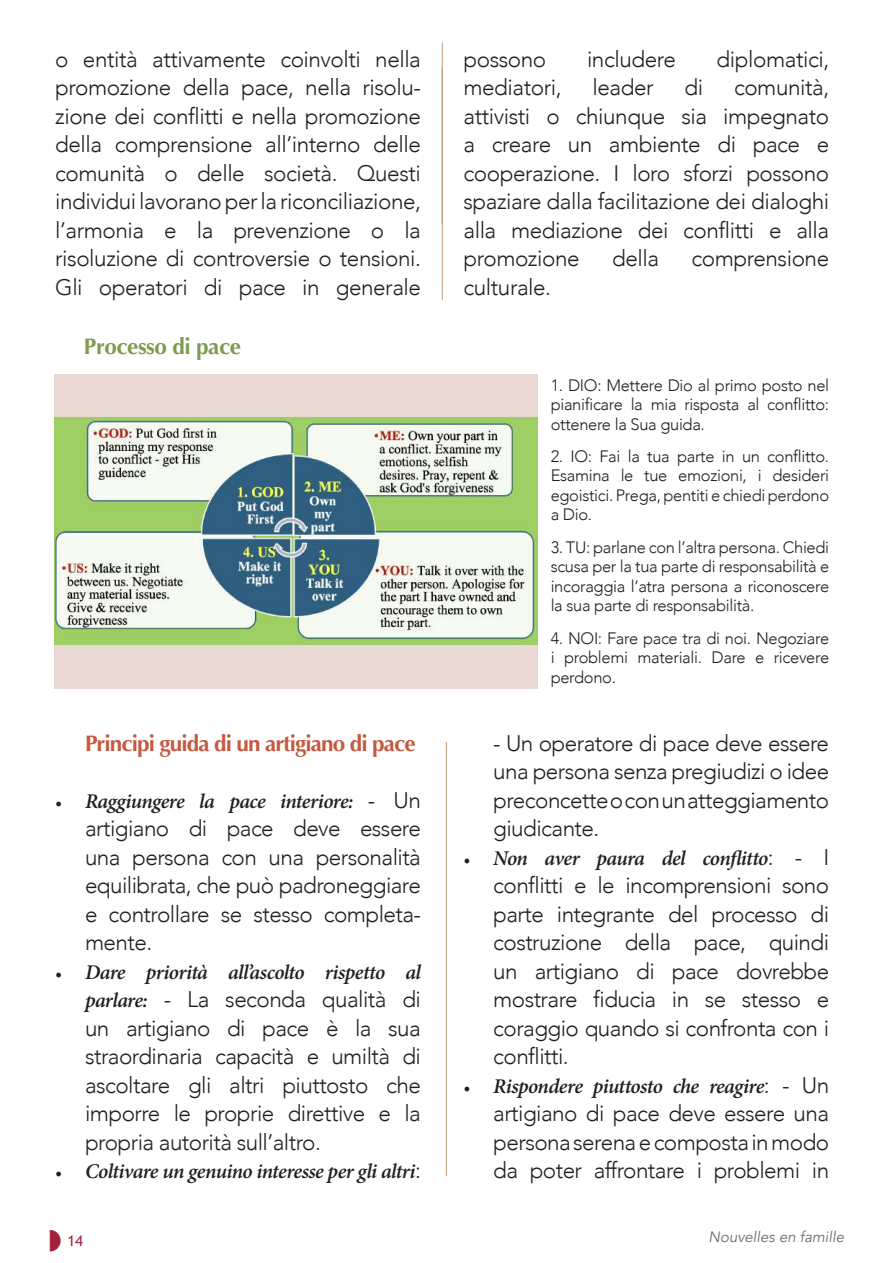
<style>
.page{position:relative;width:893px;height:1263px;background:#fff}
.page>*{position:absolute;margin:0;border:0;box-sizing:border-box;transform-origin:0 0}
.t1{font:300 22.5px/28.5px "Avenir";letter-spacing:-.025em;color:#231f20;text-align:justify}
.t2{font:700 22.5px "Optima";letter-spacing:-.04em;color:#c55941}
.t3{font:700 22.5px "Optima";letter-spacing:-.02em;color:#7d9c4f}
.t4{font:italic 600 21px "Minion Pro";letter-spacing:-.03em;color:#231f20}
.t5{font:300 16.5px/19.5px "Avenir";letter-spacing:-.02em;color:#231f20;text-align:justify}
.t6{font:italic 15px "Avenir";color:#6c6d70}
.t7{font:15px "Trebuchet MS";color:#a22039}
.s1{font-size:18px}
.s2{font-family:"Avenir";font-weight:300;font-style:normal;font-size:22.5px}
.s3{font-family:"Minion Pro";font-weight:600;font-style:italic;font-size:21px}
</style>
<div class="page">
<div style="left:54px;top:374px;width:484px;height:315px;background:#e8d9d5"></div>
<img style="left:54px;top:418px;width:484px;height:227px">
<hr style="left:442px;top:43px;width:1px;height:257px;background:#c19a78">
<hr style="left:446px;top:742px;width:1px;height:434px;background:#c19a78">
<p class="t1" style="left:55px;top:45px;width:367px">o entità attivamente coinvolti nella promozione della pace, nella risolu&shy;zione dei conflitti e nella promozione della comprensione all’interno delle comunità o delle società. Questi individui lavorano per la riconciliazione, l’armonia e la prevenzione o la risoluzione di controversie o tensioni.<br>Gli operatori di pace in generale</p>
<p class="t1" style="left:463px;top:45px;width:84px">possono</p>
<p class="t1" style="left:587px;top:45px;width:90px">includere</p>
<p class="t1" style="left:717px;top:45px;width:114px">diplomatici,</p>
<p class="t1" style="left:463px;top:73px;width:100px">mediatori,</p>
<p class="t1" style="left:592px;top:73px;width:63px">leader</p>
<p class="t1" style="left:684px;top:73px;width:20px">di</p>
<p class="t1" style="left:463px;top:73px;width:367px;text-indent:270px">comunità, attivisti o chiunque sia impegnato a creare un ambiente di pace e cooperazione. I loro sforzi possono spaziare dalla facilitazione dei dialoghi alla mediazione dei conflitti e alla promozione</p>
<p class="t1" style="left:612px;top:244px;width:48px">della</p>
<p class="t1" style="left:691px;top:244px;width:139px">comprensione</p>
<p class="t1" style="left:463px;top:273px;width:89px">culturale.</p>
<p class="t3" style="left:84px;top:333px;width:159px">Processo di pace</p>
<p class="t2" style="left:85px;top:730px;width:332px">Principi guida di un artigiano di pace</p>
<p class="t4" style="left:55px;top:786px;width:367px"><span class="s1">•</span> Raggiungere la pace interiore: <span class="s2">- Un</span></p>
<p class="t1" style="left:85px;top:814px;width:337px">artigiano di pace deve essere una persona con una personalità equilibrata, che può padroneggiare e controllare se stesso completa&shy;mente.</p>
<p class="t4" style="left:55px;top:957px;width:367px"><span class="s1">•</span> Dare priorità all’ascolto rispetto al</p>
<p class="t1" style="left:85px;top:985px;width:337px"><span class="s3">parlare:</span> - La seconda qualità di un artigiano di pace è la sua straordinaria capacità e umiltà di ascoltare gli altri piuttosto che imporre le proprie direttive e la propria autorità sull’altro.</p>
<p class="t4" style="left:55px;top:1157px;width:367px"><span class="s1">•</span> Coltivare un genuino interesse per gli altri<span class="s2">:</span></p>
<p class="t5" style="left:551px;top:375px;width:280px">1. DIO: Mettere Dio al primo posto nel pianificare la mia risposta al conflitto: ottenere la Sua guida.</p>
<p class="t5" style="left:551px;top:447px;width:280px">2. IO: Fai la tua parte in un conflitto.<br>Esamina le tue emozioni, i desideri egoistici. Prega, pentiti e chiedi perdono a Dio.</p>
<p class="t5" style="left:551px;top:537px;width:280px">3. TU: parlane con l’altra persona. Chiedi scusa per la tua parte di responsabilità e incoraggia l’atra persona a riconoscere la sua parte di responsabilità.</p>
<p class="t5" style="left:551px;top:628px;width:280px">4. NOI: Fare pace tra di noi. Negoziare i problemi materiali. Dare e ricevere perdono.</p>
<p class="t1" style="left:493px;top:729px;width:337px">- Un operatore di pace deve essere una persona senza pregiudizi o idee preconcette o con un atteggiamento giudicante.</p>
<p class="t4" style="left:463px;top:843px;width:367px"><span class="s1">•</span> Non aver paura del conflitto<span class="s2">: - I</span></p>
<p class="t1" style="left:493px;top:871px;width:337px">conflitti e le incomprensioni sono parte integrante del processo di costruzione della pace, quindi un artigiano di pace dovrebbe mostrare fiducia in se stesso e coraggio quando si confronta con i conflitti.</p>
<p class="t4" style="left:463px;top:1071px;width:367px"><span class="s1">•</span> Rispondere piuttosto che reagire<span class="s2">: - Un</span></p>
<p class="t1" style="left:493px;top:1099px;width:337px">artigiano di pace deve essere una persona serena e composta in modo da poter affrontare i problemi in</p>
<p class="t7" style="left:67px;top:1232px;width:17px">14</p>
<p class="t6" style="left:708px;top:1228px;width:137px">Nouvelles en famille</p>
</div>
